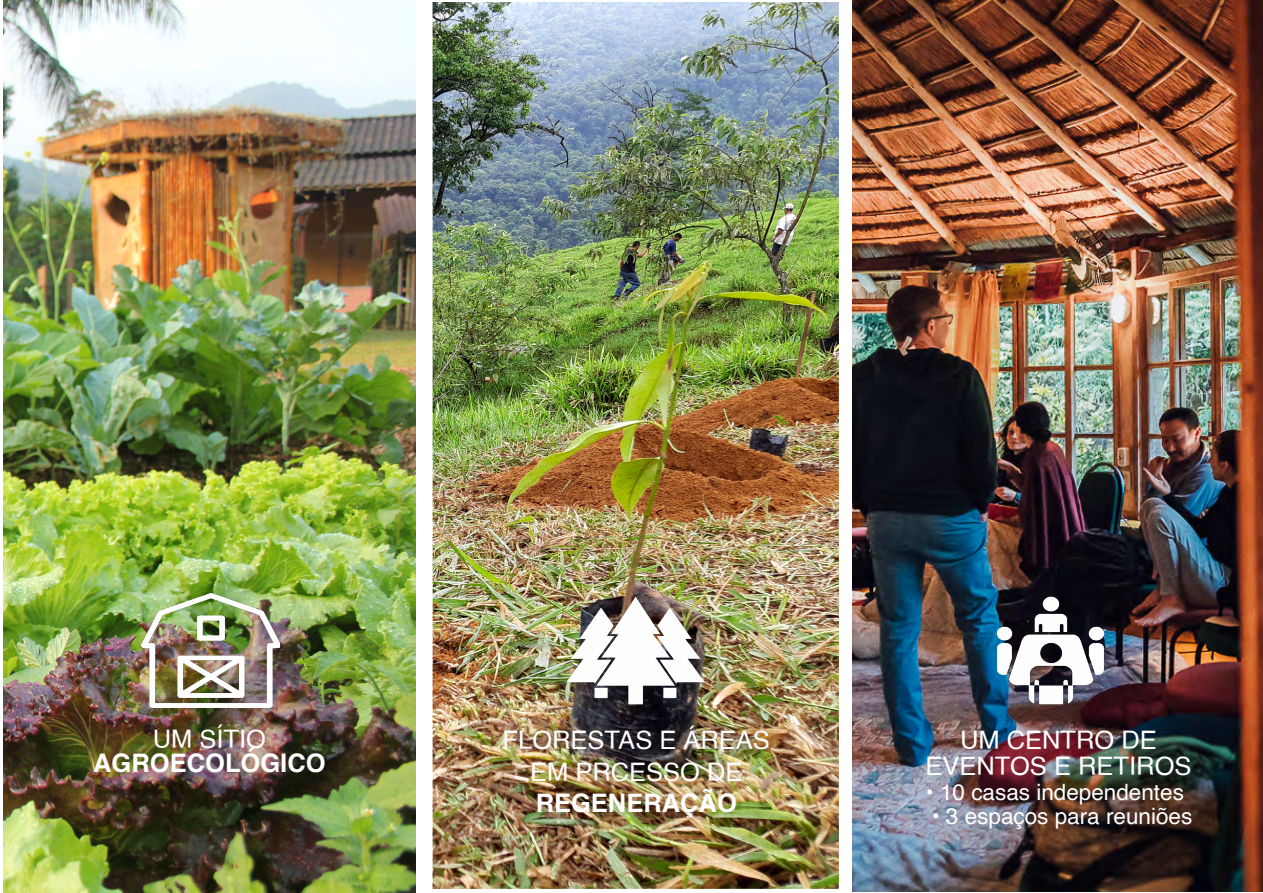
<style>
.page{position:relative;width:1263px;height:893px;background:#fff}
.page>*{position:absolute;margin:0;border:0;box-sizing:border-box;transform-origin:0 0}
.t1{font:25.5px/31.5px "Helvetica";color:#fff;text-align:center}
.t2{font:700 25.5px "Helvetica";color:#fff}
.t3{font:22.5px "Helvetica";color:#fff}
</style>
<div class="page">
<img style="left:852px;top:0;width:411px;height:892px">
<img style="left:432px;top:2px;width:407px;height:887px">
<img style="left:3px;top:0;width:413px;height:893px">
<img style="left:142px;top:589px;width:138px;height:123px">
<img style="left:567px;top:589px;width:138px;height:123px">
<img style="left:982px;top:589px;width:137px;height:123px">
<p class="t1" style="left:153px;top:724px;width:115px">UM SÍTIO</p>
<p class="t2" style="left:93px;top:743px;width:234px">AGROECOLÓGICO</p>
<p class="t1" style="left:503px;top:725px;width:269px">FLORESTAS E ÁREAS<br>EM PRCESSO DE</p>
<p class="t2" style="left:536px;top:783px;width:203px">REGENERAÇÃO</p>
<p class="t1" style="left:925px;top:728px;width:267px;line-height:25.8px">UM CENTRO DE<br>EVENTOS E RETIROS</p>
<p class="t3" style="left:926px;top:775px;width:260px">• 10 casas independentes</p>
<p class="t3" style="left:932px;top:799px;width:262px">• 3 espaços para reuniões</p>
</div>
